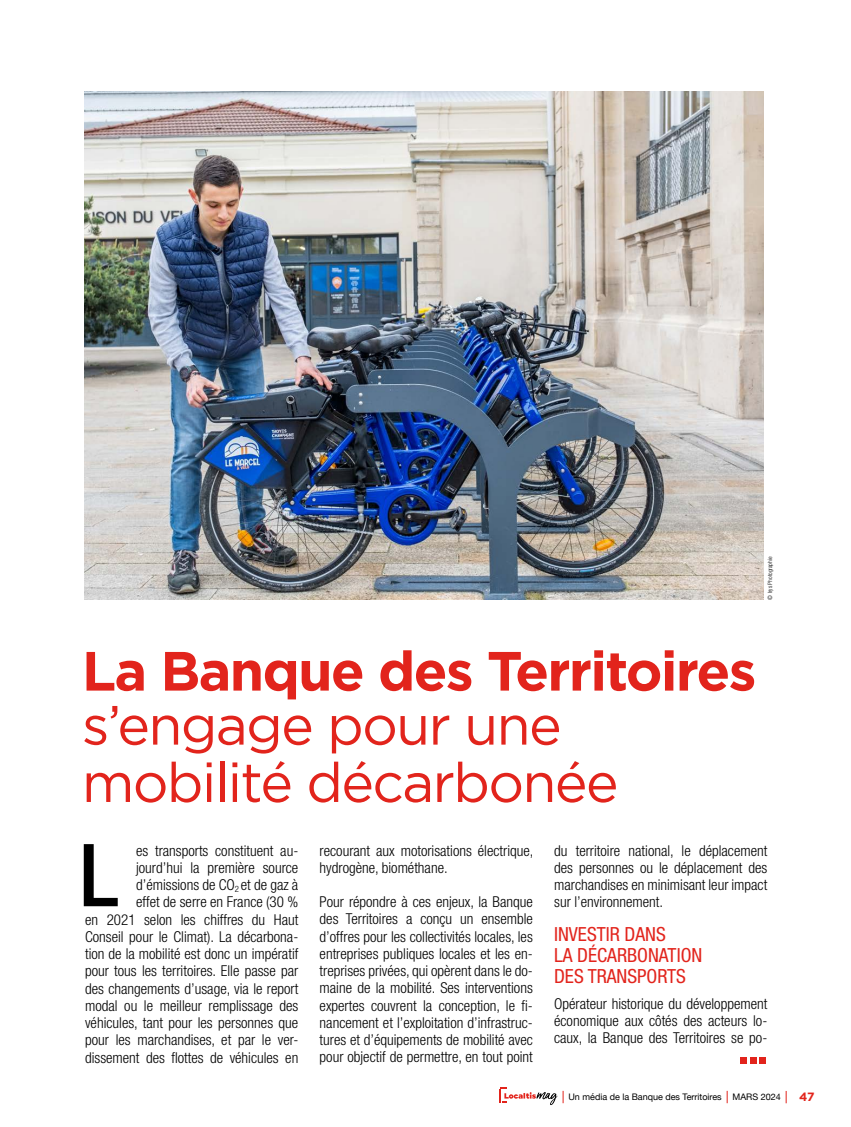
<style>
.page{position:relative;width:851px;height:1127px;background:#fff}
.page>*{position:absolute;margin:0;border:0;box-sizing:border-box;transform-origin:0 0}
.t1{font:500 condensed 87px "Helvetica Neue LT Std";color:#000}
.t2{font:55.2px/57.3px "Gotham";letter-spacing:-.03em;color:#e2241c}
.t3{font:700 55.2px "Gotham";letter-spacing:-.03em;color:#e2241c}
.t4{font:condensed 19.5px/21px "Helvetica Neue LT Std";color:#e2241c}
.t5{font:300 condensed 15px/17.2px "Helvetica Neue LT Std";color:#000;text-align:justify}
.t6{font:700 12px "Gotham";color:#e2241c}
.t7{font:9px "Helvetica Neue";color:#000}
.t8{font:300 condensed 6px "Helvetica Neue LT Std";color:#000}
</style>
<div class="page">
<svg style="left:726px;top:1091px;width:1px;height:12px"></svg>
<svg style="left:785px;top:1091px;width:1px;height:12px"></svg>
<svg style="left:500px;top:1087px;width:63px;height:18px"></svg>
<img style="left:84px;top:91px;width:679px;height:509px">
<div style="left:740px;top:1057px;width:7px;height:6px;background:#e2241c"></div>
<svg style="left:750px;top:1057px;width:15px;height:6px"></svg>
<p class="t8" style="left:766px;top:600px;width:45px;rotate:-90deg">© Irys Photographie</p>
<h2 class="t3" style="left:82px;top:634px;width:676px">La Banque des Territoires</h2>
<h2 class="t2" style="left:82px;top:695px;width:538px">s’engage pour une mobilité décarbonée</h2>
<h1 class="t1" style="left:80px;top:823px;width:40px">L</h1>
<p class="t5" style="left:85px;top:841px;width:215px;text-align:right">es transports constituent au-<br>jourd’hui la première source d’émissions de CO<sub>2</sub> et de gaz à<br>effet de serre en France (30 %<br>en 2021 selon les chiffres du Haut Conseil pour le Climat). La décarbona&shy;tion de la mobilité est donc un impératif pour tous les territoires. Elle passe par des changements d’usage, via le report modal ou le meilleur remplissage des véhicules, tant pour les personnes que pour les marchandises, et par le ver&shy;dissement des flottes de véhicules en</p>
<p class="t5" style="left:319px;top:841px;width:215px">recourant aux motorisations électrique, hydrogène, biométhane.</p>
<p class="t5" style="left:319px;top:893px;width:215px">Pour répondre à ces enjeux, la Banque des Territoires a conçu un ensemble d’offres pour les collectivités locales, les entreprises publiques locales et les en&shy;treprises privées, qui opèrent dans le do&shy;maine de la mobilité. Ses interventions expertes couvrent la conception, le fi&shy;nancement et l’exploitation d’infrastruc&shy;tures et d’équipements de mobilité avec pour objectif de permettre, en tout point</p>
<p class="t5" style="left:554px;top:841px;width:215px">du territoire national, le déplacement des personnes ou le déplacement des marchandises en minimisant leur impact sur l’environnement.</p>
<h3 class="t4" style="left:554px;top:923px;width:150px">INVESTIR DANS<br>LA DÉCARBONATION<br>DES TRANSPORTS</h3>
<p class="t5" style="left:554px;top:995px;width:215px">Opérateur historique du développement économique aux côtés des acteurs lo&shy;caux, la Banque des Territoires se po-</p>
<p class="t7" style="left:568px;top:1090px;width:214px">Un média de la Banque des Territoires MARS 2024</p>
<p class="t6" style="left:799px;top:1088px;width:17px">47</p>
</div>
